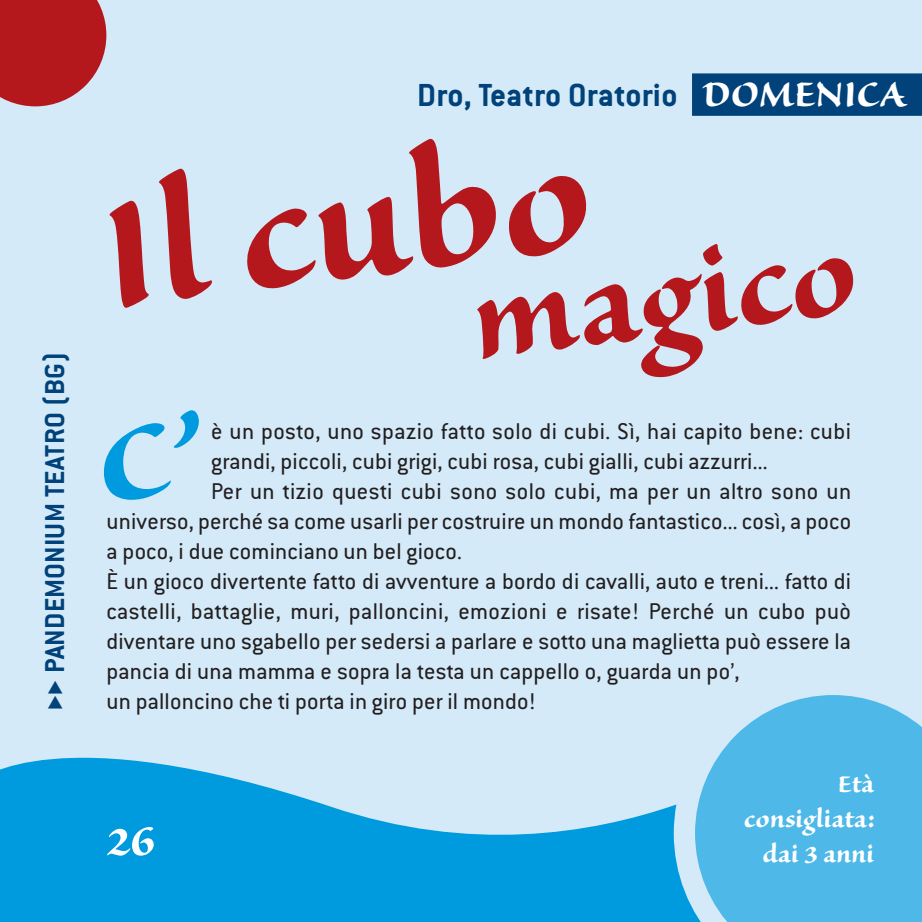
<style>
.page{position:relative;width:922px;height:922px;background:#fff}
.page>*{position:absolute;margin:0;border:0;box-sizing:border-box;transform-origin:0 0}
.t1{font:700 192.25px "Sanvito Pro";color:#b4181d}
.t2{font:700 143.75px "Sanvito Pro";color:#b4181d}
.t3{font:700 141.75px "Sanvito Pro";color:#009bde}
.t4{font:700 51.75px "Sanvito Pro";color:#fff}
.t5{font:700 45px "Sanvito Pro";color:#fff}
.t6{font:700 35px "Conduit ITC";letter-spacing:.005em;color:#004279}
.t7{font:700 30px "Conduit ITC";letter-spacing:.01em;color:#004279}
.t8{font:700 30px/35px "Sanvito Pro";color:#fff;text-align:right}
.t9{font:25px "Conduit ITC";letter-spacing:.01em;color:#231f20}
</style>
<div class="page">
<div style="left:0;top:0;width:921px;height:921px;background:#d4eaf8"></div>
<svg style="left:0;top:0;width:106px;height:106px;background:#b72e34"></svg>
<svg style="left:0;top:757px;width:694px;height:164px;fill:#009bde"></svg>
<div style="left:692px;top:73px;width:229px;height:43px;background:#004279"></div>
<svg style="left:694px;top:695px;width:227px;height:226px;background:#5dbeea"></svg>
<p class="t7" style="left:45px;top:710px;width:359px;rotate:-90deg">◆◆ PANDEMONIUM TEATRO (BG)</p>
<h3 class="t6" style="left:417px;top:84px;width:262px">Dro, Teatro Oratorio</h3>
<h3 class="t5" style="left:702px;top:76px;width:207px">DOMENICA</h3>
<h1 class="t1" style="left:93px;top:181px;width:493px;rotate:-7deg">Il cubo</h1>
<h2 class="t2" style="left:464px;top:265px;width:389px;rotate:-7deg">magico</h2>
<h3 class="t3" style="left:99px;top:405px;width:104px">C’</h3>
<p class="t9" style="left:211px;top:423px;width:641px">è un posto, uno spazio fatto solo di cubi. Sì, hai capito bene: cubi</p>
<p class="t9" style="left:211px;top:453px;width:557px">grandi, piccoli, cubi grigi, cubi rosa, cubi gialli, cubi azzurri...</p>
<p class="t9" style="left:211px;top:483px;width:641px">Per un tizio questi cubi sono solo cubi, ma per un altro sono un</p>
<p class="t9" style="left:106px;top:513px;width:746px">universo, perché sa come usarli per costruire un mondo fantastico... così, a poco</p>
<p class="t9" style="left:107px;top:543px;width:357px">a poco, i due cominciano un bel gioco.</p>
<p class="t9" style="left:107px;top:573px;width:745px">È un gioco divertente fatto di avventure a bordo di cavalli, auto e treni... fatto di</p>
<p class="t9" style="left:106px;top:603px;width:745px">castelli, battaglie, muri, palloncini, emozioni e risate! Perché un cubo può</p>
<p class="t9" style="left:106px;top:633px;width:746px">diventare uno sgabello per sedersi a parlare e sotto una maglietta può essere la</p>
<p class="t9" style="left:106px;top:663px;width:634px">pancia di una mamma e sopra la testa un cappello o, guarda un po’,</p>
<p class="t9" style="left:106px;top:693px;width:431px">un palloncino che ti porta in giro per il mondo!</p>
<h3 class="t4" style="left:106px;top:820px;width:50px">26</h3>
<p class="t8" style="left:744px;top:768px;width:131px">Età consigliata: dai 3 anni</p>
</div>
